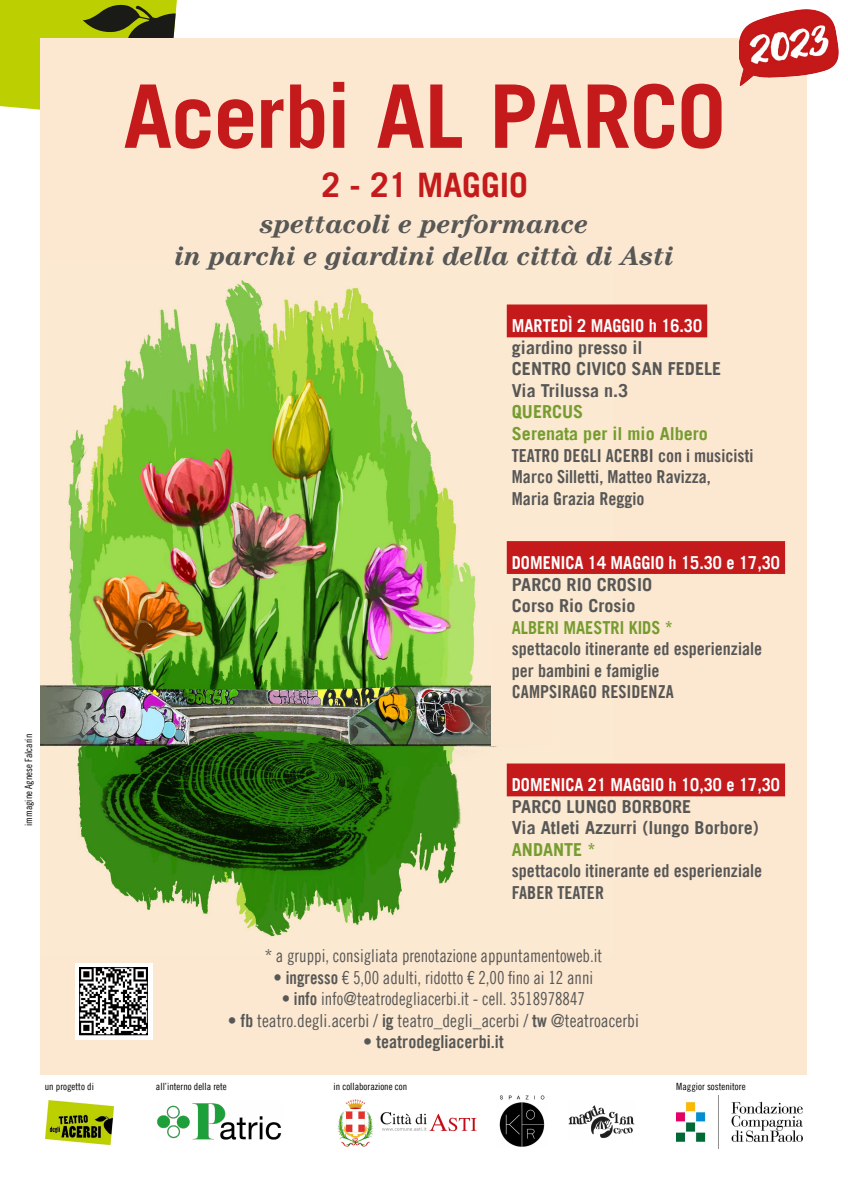
<style>
.page{position:relative;width:848px;height:1197px;background:#fff}
.page>*{position:absolute;margin:0;border:0;box-sizing:border-box;transform-origin:0 0}
.t1{font:700 87.6px "Trade Gothic LT Std";letter-spacing:-.015em;color:#c51a1b}
.t2{font:700 33.8px "Trade Gothic LT Std";color:#c51a1b}
.t3{font:italic 700 27px/32.5px "Century Std";color:#575756;text-align:center}
.t4{font:17.9px/21.5px "Trade Gothic LT Std Bd Cn 20";color:#575756}
.t5{font:17.9px "Trade Gothic LT Std Cn 18";color:#575756;scale:.94 1}
.t6{font:700 17.9px/21.5px "Trade Gothic LT Std";color:#575756}
.t7{font:700 17.9px "Trade Gothic LT Std";color:#fff;scale:.91 1}
.t8{font:17.9px "Trade Gothic LT Std Cn 18";color:#575756}
.t9{font:700 17.9px/21.5px "Trade Gothic LT Std";color:#759c2f}
.t10{font:700 17.9px "Trade Gothic LT Std";color:#759c2f;scale:.91 1}
.t11{font:10px "Trade Gothic LT Std Cn 18";color:#000}
.s1{font-family:"Trade Gothic LT Std Bd Cn 20"}
</style>
<div class="page">
<svg style="left:0;top:0;width:177px;height:110px;background:#9fad0b"></svg>
<div style="left:40px;top:39px;width:767px;height:1036px;background:#fce8d0"></div>
<img style="left:40px;top:280px;width:573px;height:657px">
<img style="left:676px;top:1095px;width:126px;height:52px">
<img style="left:45px;top:1100px;width:69px;height:43px">
<img style="left:157px;top:1103px;width:125px;height:37px">
<img style="left:337px;top:1099px;width:140px;height:48px">
<img style="left:569px;top:1105px;width:65px;height:33px">
<img style="left:499px;top:1095px;width:46px;height:50px">
<div style="left:491px;top:624px;width:61px;height:121px;background:#fce8d0"></div>
<div style="left:507px;top:304px;width:200px;height:33px;background:#c51a1b"></div>
<div style="left:507px;top:541px;width:278px;height:33px;background:#c51a1b"></div>
<div style="left:507px;top:763px;width:278px;height:33px;background:#c51a1b"></div>
<img style="left:739px;top:9px;width:99px;height:77px">
<svg style="left:75px;top:963px;width:77px;height:76px"></svg>
<img style="left:81px;top:969px;width:64px;height:63px">
<div style="left:79px;top:967px;width:68px;height:67px;border:1px solid #000"></div>
<p class="t11" style="left:23px;top:825px;width:93px;rotate:-90deg">immagine Agnese Falcarin</p>
<h1 class="t1" style="left:123px;top:63px;width:604px">Acerbi AL PARCO</h1>
<h2 class="t2" style="left:321px;top:164px;width:208px">2 - 21 MAGGIO</h2>
<h3 class="t3" style="left:175px;top:207px;width:501px">spettacoli e performance<br>in parchi e giardini della città di Asti</h3>
<p class="t7" style="left:512px;top:315px;width:210px">MARTEDÌ 2 MAGGIO h 16.30</p>
<p class="t6" style="left:512px;top:336px;width:211px">giardino presso il<br>CENTRO CIVICO SAN FEDELE<br>Via Trilussa n.3</p>
<p class="t9" style="left:512px;top:401px;width:198px">QUERCUS<br>Serenata per il mio Albero</p>
<p class="t4" style="left:512px;top:444px;width:243px">TEATRO DEGLI ACERBI con i musicisti<br>Marco Silletti, Matteo Ravizza,<br>Maria Grazia Reggio</p>
<p class="t7" style="left:512px;top:551px;width:296px">DOMENICA 14 MAGGIO h 15.30 e 17,30</p>
<p class="t6" style="left:512px;top:573px;width:142px">PARCO RIO CROSIO<br>Corso Rio Crosio</p>
<p class="t10" style="left:512px;top:616px;width:179px">ALBERI MAESTRI KIDS *</p>
<p class="t4" style="left:512px;top:637px;width:252px">spettacolo itinerante ed esperienziale per bambini e famiglie<br>CAMPSIRAGO RESIDENZA</p>
<p class="t7" style="left:512px;top:774px;width:296px">DOMENICA 21 MAGGIO h 10,30 e 17,30</p>
<p class="t6" style="left:512px;top:795px;width:248px">PARCO LUNGO BORBORE<br>Via Atleti Azzurri (lungo Borbore)</p>
<p class="t9" style="left:512px;top:838px;width:85px">ANDANTE *</p>
<p class="t4" style="left:512px;top:860px;width:252px">spettacolo itinerante ed esperienziale<br>FABER TEATER</p>
<p class="t5" style="left:265px;top:945px;width:360px">* a gruppi, consigliata prenotazione appuntamentoweb.it</p>
<p class="t5" style="left:274px;top:966px;width:341px"><span class="s1">• ingresso</span> € 5,00 adulti, ridotto € 2,00 fino ai 12 anni</p>
<p class="t5" style="left:282px;top:988px;width:324px">• <span class="s1">info</span> info@teatrodegliacerbi.it - cell. 3518978847</p>
<p class="t8" style="left:228px;top:1009px;width:412px"><span class="s1">• fb</span> teatro.degli.acerbi / <span class="s1">ig</span> teatro_degli_acerbi / <span class="s1">tw</span> @teatroacerbi</p>
<p class="t4" style="left:363px;top:1031px;width:142px">• teatrodegliacerbi.it</p>
<p class="t11" style="left:45px;top:1080px;width:51px">un progetto di</p>
<p class="t11" style="left:156px;top:1080px;width:72px">all’interno della rete</p>
<p class="t11" style="left:333px;top:1080px;width:75px">in collaborazione con</p>
<p class="t11" style="left:676px;top:1080px;width:71px">Maggior sostenitore</p>
</div>
